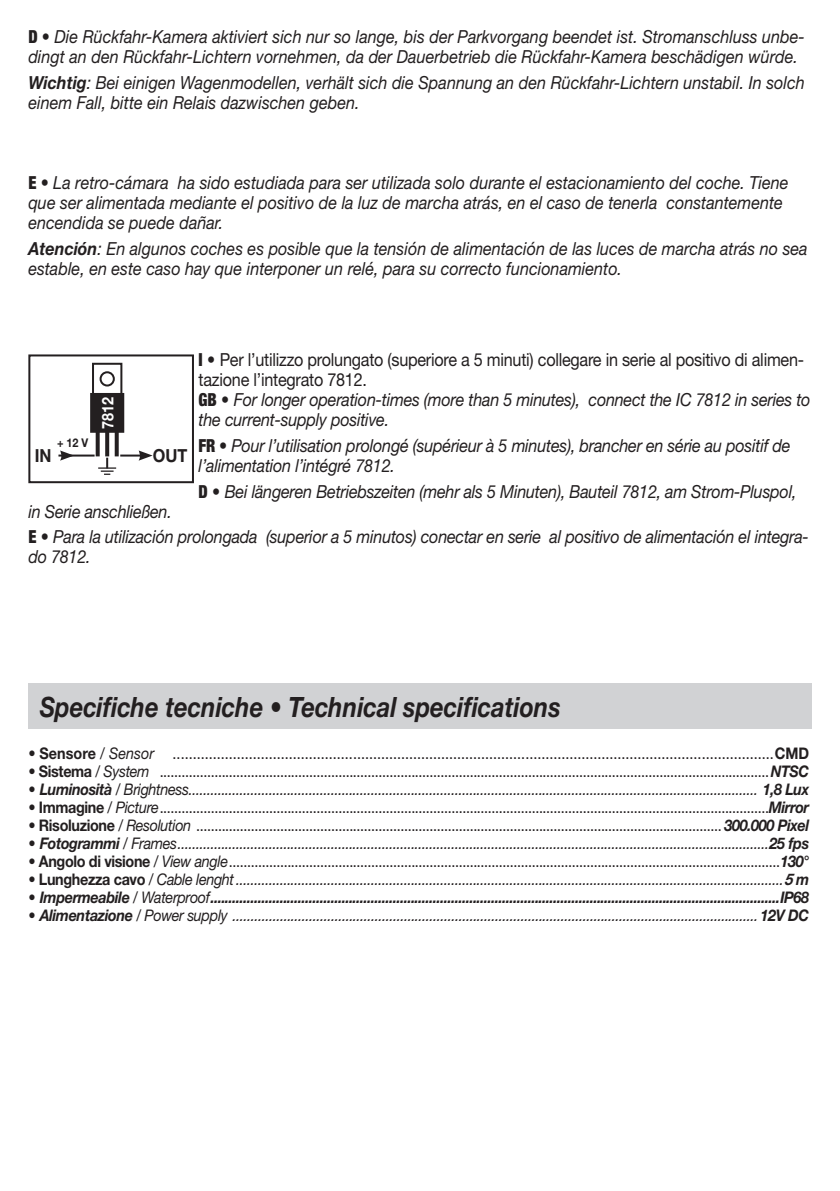
<style>
.page{position:relative;width:840px;height:1191px;background:#fff}
.page>*{position:absolute;margin:0;border:0;box-sizing:border-box;transform-origin:0 0}
.t1{font:italic 700 28px "Helvetica Neue";color:#231f20;scale:.85 1}
.t2{font:italic 18px/20px "Helvetica Neue";color:#231f20;scale:.9 1}
.t3{font:18px/20px "Helvetica Neue";letter-spacing:-.015em;color:#231f20;scale:.9 1}
.t4{font:700 18px "Helvetica Neue";color:#231f20;scale:.9 1}
.t5{font:16px "Helvetica Neue";color:#231f20;scale:.9 1}
.t6{font:italic 16px "Helvetica Neue";letter-spacing:-.025em;color:#231f20;scale:.9 1}
.t7{font:italic 700 16px "Helvetica Neue";letter-spacing:-.025em;color:#231f20;scale:.9 1}
.t8{font:700 16px "Helvetica Neue";color:#fff;scale:.9 1}
.t9{font:700 12px "Helvetica Neue";color:#231f20;scale:.9 1}
.s1{font-weight:900;font-style:normal;font-stretch:condensed}
.s2{font-style:normal}
.s3{font-weight:700}
.s4{font-weight:900;font-stretch:condensed}
.s5{font-style:italic}
.s6{font-weight:700;font-style:italic}
.s7{font-weight:700;font-style:normal}
.s8{font-weight:400}
</style>
<div class="page">
<div style="left:28px;top:354px;width:166px;height:129px;border:2px solid #231f20"></div>
<div style="left:92px;top:363px;width:30px;height:32px;border:2px solid #231f20"></div>
<div style="left:91px;top:394px;width:32px;height:38px;background:#231f20"></div>
<div style="left:90px;top:393px;width:34px;height:40px;border:2px solid #231f20"></div>
<div style="left:99px;top:371px;width:16px;height:15px;border:2px solid #231f20;border-radius:50%"></div>
<svg style="left:96px;top:431px;width:4px;height:25px"></svg>
<svg style="left:105px;top:431px;width:4px;height:25px"></svg>
<hr style="left:120px;top:454px;width:22px;height:2px;background:#231f20">
<svg style="left:138px;top:450px;width:14px;height:10px"></svg>
<hr style="left:62px;top:454px;width:32px;height:2px;background:#231f20">
<svg style="left:115px;top:431px;width:4px;height:25px"></svg>
<svg style="left:98px;top:458px;width:18px;height:17px"></svg>
<svg style="left:58px;top:450px;width:16px;height:10px"></svg>
<div style="left:28px;top:683px;width:783px;height:46px;background:#d1d2d4"></div>
<p class="t2" style="left:28px;top:26px;width:863px"><span class="s1">D</span> <span class="s2">•</span> Die Rückfahr-Kamera aktiviert sich nur so lange, bis der Parkvorgang beendet ist. Stromanschluss unbe&shy;dingt an den Rückfahr-Lichtern vornehmen, da der Dauerbetrieb die Rückfahr-Kamera beschädigen würde.</p>
<p class="t2" style="left:28px;top:72px;width:863px"><span class="s3">Wichtig</span>: Bei einigen Wagenmodellen, verhält sich die Spannung an den Rückfahr-Lichtern unstabil. In solch einem Fall, bitte ein Relais dazwischen geben.</p>
<p class="t2" style="left:28px;top:172px;width:845px"><span class="s1">E</span> <span class="s2">•</span> La retro-cámara ha sido estudiada para ser utilizada solo durante el estacionamiento del coche. Tiene que ser alimentada mediante el positivo de la luz de marcha atrás, en el caso de tenerla constantemente encendida se puede dañar.</p>
<p class="t2" style="left:28px;top:238px;width:866px"><span class="s3">Atención</span>: En algunos coches es posible que la tensión de alimentación de las luces de marcha atrás no sea estable, en este caso hay que interponer un relé, para su correcto funcionamiento.</p>
<p class="t3" style="left:198px;top:349px;width:681px"><span class="s4">I</span> • Per l’utilizzo prolungato (superiore a 5 minuti) collegare in serie al positivo di alimen&shy;tazione l’integrato 7812.<br><span class="s4">GB</span> • <span class="s5">For longer operation-times (more than 5 minutes), connect the IC 7812 in series to the current-supply positive.</span></p>
<p class="t2" style="left:198px;top:435px;width:659px"><span class="s1">FR</span> <span class="s2">•</span> Pour l’utilisation prolongé (supérieur à 5 minutes), brancher en série au positif de l’alimentation l’intégré 7812.</p>
<p class="t2" style="left:198px;top:481px;width:665px"><span class="s1">D</span> <span class="s2">•</span> Bei längeren Betriebszeiten (mehr als 5 Minuten), Bauteil 7812, am Strom-Pluspol,</p>
<p class="t2" style="left:28px;top:498px;width:868px;line-height:25.6px">in Serie anschließen.<br><span class="s1">E</span> <span class="s2">•</span> Para la utilización prolongada (superior a 5 minutos) conectar en serie al positivo de alimentación el integra-</p>
<p class="t2" style="left:28px;top:546px;width:71px">do 7812.</p>
<p class="t8" style="left:98px;top:429px;width:37px;rotate:-90deg">7812</p>
<p class="t9" style="left:57px;top:435px;width:36px">+ 12 V</p>
<p class="t4" style="left:35px;top:444px;width:20px">IN</p>
<p class="t4" style="left:153px;top:444px;width:40px">OUT</p>
<h1 class="t1" style="left:40px;top:689px;width:614px">Specifiche tecniche • Technical specifications</h1>
<p class="t5" style="left:28px;top:743px;width:868px"><span class="s3">• Sensore</span> / <span class="s5">Sensor</span> ......................................................................................................................................................<span class="s3">CMD</span></p>
<p class="t5" style="left:28px;top:761px;width:868px"><span class="s3">• Sistema</span> / <span class="s5">System</span> .......................................................................................................................................................................<span class="s6">NTSC</span></p>
<p class="t6" style="left:28px;top:779px;width:868px"><span class="s3">• Luminosità</span> / Brightness............................................................................................................................................................ <span class="s3">1,8 Lux</span></p>
<p class="t5" style="left:28px;top:797px;width:868px"><span class="s3">• Immagine</span> / <span class="s5">Picture</span>.......................................................................................................................................................................<span class="s6">Mirror</span></p>
<p class="t5" style="left:28px;top:815px;width:868px"><span class="s3">• Risoluzione</span> / <span class="s5">Resolution</span> ................................................................................................................................................ <span class="s6">300.000 Pixel</span></p>
<p class="t6" style="left:28px;top:833px;width:868px"><span class="s3">• Fotogrammi</span> / Frames..................................................................................................................................................................<span class="s3">25 fps</span></p>
<p class="t5" style="left:28px;top:851px;width:868px"><span class="s3">• Angolo di visione</span> / <span class="s5">View angle</span>.......................................................................................................................................................<span class="s6">130°</span></p>
<p class="t6" style="left:28px;top:869px;width:868px"><span class="s7">• Lunghezza cavo</span> <span class="s2">/</span> Cable lenght ......................................................................................................................................................<span class="s3">5 m</span></p>
<p class="t7" style="left:28px;top:887px;width:868px">• Impermeabile <span class="s8">/ Waterproof</span>............................................................................................................................................................IP68</p>
<p class="t6" style="left:28px;top:905px;width:868px"><span class="s3">• Alimentazione</span> / Power supply ................................................................................................................................................ <span class="s3">12V DC</span></p>
</div>
